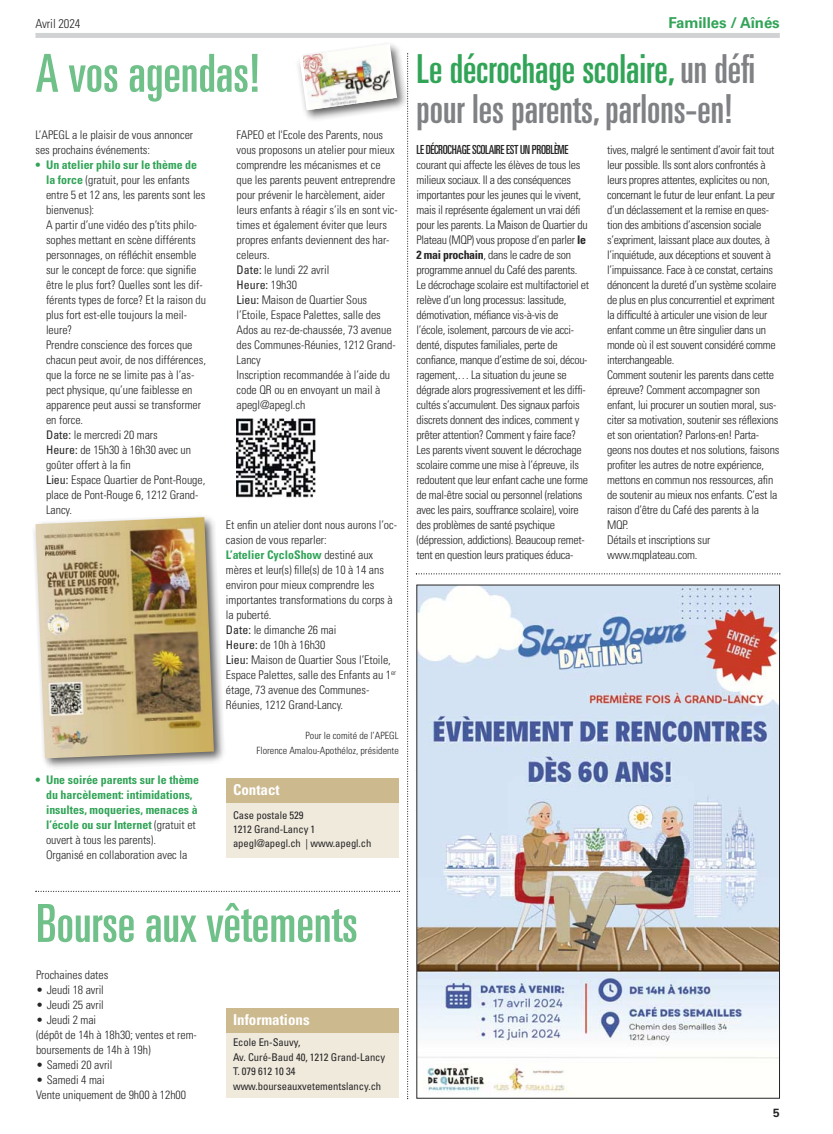
<style>
.page{position:relative;width:833px;height:1134px;background:#fff}
.page>*{position:absolute;margin:0;border:0;box-sizing:border-box;transform-origin:0 0}
.t1{font:ultra-condensed 52.5px "Univers LT Std";color:#6fc089}
.t2{font:ultra-condensed 40px/40px "Univers LT Std";color:#7f8184}
.t3{font:700 condensed 15px "Univers LT Std";color:#fff}
.t4{font:700 15px "Univers LT Std";letter-spacing:-.005em;color:#31a457}
.t5{font:ultra-condensed 12.5px "Univers LT Std";letter-spacing:-.025em;color:#272526}
.t6{font:300 condensed 12.5px "Univers LT Std";letter-spacing:-.005em;color:#272526}
.t7{font:300 condensed 11.88px/15px "Univers LT Std";letter-spacing:-.02em;color:#272526}
.t8{font:700 condensed 11.88px/15px "Univers LT Std";color:#31a457}
.t9{font:700 11.88px "Univers LT Std";color:#272526}
.t10{font:condensed 10.62px/14.4px "Univers LT Std";letter-spacing:-.005em;color:#272526}
.t11{font:300 condensed 10px "Univers LT Std";color:#272526}
.s1{font-weight:700;color:#31a457}
.s2{font-weight:400}
.s3{font-weight:300;color:#272526}
.s4{color:#31a457}
.s5{font-weight:700}
</style>
<div class="page">
<div style="left:35px;top:33px;width:745px;height:5px;background:#d1d2d4"></div>
<img style="left:298px;top:48px;width:111px;height:79px">
<svg style="left:299px;top:45px;width:98px;height:65px"></svg>
<img style="left:303px;top:44px;width:90px;height:66px">
<img style="left:418px;top:587px;width:360px;height:507px">
<svg style="left:35px;top:891px;width:365px;height:1px"></svg>
<svg style="left:407px;top:53px;width:1px;height:1046px"></svg>
<img style="left:34px;top:516px;width:190px;height:252px">
<img style="left:35px;top:517px;width:179px;height:241px">
<div style="left:226px;top:1008px;width:173px;height:25px;background:#ccb98e"></div>
<div style="left:226px;top:1033px;width:173px;height:65px;background:#f0eadd"></div>
<div style="left:226px;top:778px;width:173px;height:25px;background:#ccb98e"></div>
<div style="left:226px;top:803px;width:173px;height:55px;background:#f0eadd"></div>
<img style="left:236px;top:419px;width:79px;height:79px">
<svg style="left:416px;top:573px;width:364px;height:1px"></svg>
<p class="t6" style="left:35px;top:19px;width:47px">Avril 2024</p>
<p class="t4" style="left:668px;top:14px;width:113px">Familles / Aînés</p>
<p class="t1" style="left:35px;top:54px;width:227px">A vos agendas!</p>
<p class="t7" style="left:35px;top:128px;width:159px">L’APEGL a le plaisir de vous annoncer ses prochains événements:</p>
<p class="t7" style="left:46px;top:158px;width:161px;text-indent:-11px"><span class="s1">• Un atelier philo sur le thème de la force</span> (gratuit, pour les enfants entre 5 et 12 ans, les parents sont les bienvenus):<br>A partir d’une vidéo des p’tits philo&shy;sophes mettant en scène différents personnages, on réfléchit ensemble sur le concept de force: que signifie être le plus fort? Quelles sont les dif&shy;férents types de force? Et la raison du plus fort est-elle toujours la meil&shy;leure?<br>Prendre conscience des forces que chacun peut avoir, de nos différences, que la force ne se limite pas à l’as&shy;pect physique, qu’une faiblesse en apparence peut aussi se transformer en force.<br><span class="s2">Date:</span> le mercredi 20 mars<br><span class="s2">Heure:</span> de 15h30 à 16h30 avec un goûter offert à la fin<br><span class="s2">Lieu:</span> Espace Quartier de Pont-Rouge, place de Pont-Rouge 6, 1212 Grand-<br>Lancy.</p>
<p class="t8" style="left:46px;top:773px;width:155px;text-indent:-11px">• Une soirée parents sur le thème du harcèlement: intimidations, insultes, moqueries, menaces à l’école ou sur Internet <span class="s3">(gratuit et ouvert à tous les parents).<br>Organisé en collaboration avec la</span></p>
<p class="t7" style="left:237px;top:128px;width:163px">FAPEO et l'Ecole des Parents, nous vous proposons un atelier pour mieux comprendre les mécanismes et ce que les parents peuvent entreprendre pour prévenir le harcèlement, aider leurs enfants à réagir s’ils en sont vic&shy;times et également éviter que leurs propres enfants deviennent des har&shy;celeurs.<br><span class="s2">Date:</span> le lundi 22 avril<br><span class="s2">Heure:</span> 19h30<br><span class="s2">Lieu:</span> Maison de Quartier Sous l’Etoile, Espace Palettes, salle des<br>Ados au rez-de-chaussée, 73 avenue des Communes-Réunies, 1212 Grand-<br>Lancy<br>Inscription recommandée à l’aide du code QR ou en envoyant un mail à apegl@apegl.ch</p>
<p class="t7" style="left:226px;top:518px;width:173px">Et enfin un atelier dont nous aurons l’oc&shy;casion de vous reparler:</p>
<p class="t7" style="left:226px;top:548px;width:168px"><span class="s1">L’atelier CycloShow</span> destiné aux mères et leur(s) fille(s) de 10 à 14 ans environ pour mieux comprendre les importantes transformations du corps à la puberté.</p>
<p class="t7" style="left:226px;top:623px;width:112px"><span class="s2">Date:</span> le dimanche 26 mai</p>
<p class="t7" style="left:226px;top:638px;width:101px"><span class="s2">Heure:</span> de 10h à 16h30</p>
<p class="t7" style="left:226px;top:653px;width:172px"><span class="s2">Lieu:</span> Maison de Quartier Sous l’Etoile, Espace Palettes, salle des Enfants au 1<sup>er </sup>étage, 73 avenue des Communes-Réunies, 1212 Grand-Lancy.</p>
<p class="t11" style="left:305px;top:732px;width:95px">Pour le comité de l’APEGL</p>
<p class="t11" style="left:256px;top:747px;width:144px">Florence Amalou-Apothéloz, présidente</p>
<p class="t3" style="left:233px;top:784px;width:48px">Contact</p>
<p class="t10" style="left:233px;top:808px;width:72px">Case postale 529</p>
<p class="t10" style="left:233px;top:823px;width:84px">1212 Grand-Lancy 1</p>
<p class="t10" style="left:233px;top:837px;width:140px">apegl@apegl.ch | www.apegl.ch</p>
<p class="t1" style="left:36px;top:904px;width:323px">Bourse aux vêtements</p>
<p class="t7" style="left:36px;top:968px;width:74px">Prochaines dates</p>
<p class="t7" style="left:36px;top:983px;width:69px">• Jeudi 18 avril</p>
<p class="t7" style="left:36px;top:998px;width:69px">• Jeudi 25 avril</p>
<p class="t7" style="left:36px;top:1013px;width:62px">• Jeudi 2 mai</p>
<p class="t7" style="left:36px;top:1028px;width:162px">(dépôt de 14h à 18h30; ventes et rem&shy;boursements de 14h à 19h)</p>
<p class="t7" style="left:36px;top:1058px;width:78px">• Samedi 20 avril</p>
<p class="t7" style="left:36px;top:1073px;width:70px">• Samedi 4 mai</p>
<p class="t7" style="left:36px;top:1088px;width:151px">Vente uniquement de 9h00 à 12h00</p>
<p class="t3" style="left:233px;top:1014px;width:78px">Informations</p>
<p class="t10" style="left:233px;top:1036px;width:69px">Ecole En-Sauvy,</p>
<p class="t10" style="left:233px;top:1051px;width:154px">Av. Curé-Baud 40, 1212 Grand-Lancy<br>T. 079 612 10 34</p>
<p class="t10" style="left:233px;top:1079px;width:150px">www.bourseauxvetementslancy.ch</p>
<p class="t2" style="left:416px;top:52px;width:340px"><span class="s4">Le décrochage scolaire,</span> un défi pour les parents, parlons-en!</p>
<p class="t5" style="left:416px;top:145px;width:153px">LE DÉCROCHAGE SCOLAIRE EST UN PROBLÈME</p>
<p class="t7" style="left:416px;top:158px;width:173px">courant qui affecte les élèves de tous les milieux sociaux. Il a des conséquences importantes pour les jeunes qui le vivent, mais il représente également un vrai défi pour les parents. La Maison de Quartier du Plateau (MQP) vous propose d’en parler <span class="s5">le 2 mai prochain</span>, dans le cadre de son programme annuel du Café des parents.</p>
<p class="t7" style="left:416px;top:278px;width:174px">Le décrochage scolaire est multifactoriel et relève d’un long processus: lassitude, démotivation, méfiance vis-à-vis de l’école, isolement, parcours de vie acci&shy;denté, disputes familiales, perte de confiance, manque d’estime de soi, décou&shy;ragement,… La situation du jeune se dégrade alors progressivement et les diffi - cultés s’accumulent. Des signaux parfois discrets donnent des indices, comment y prêter attention? Comment y faire face?</p>
<p class="t7" style="left:416px;top:443px;width:173px">Les parents vivent souvent le décrochage scolaire comme une mise à l’épreuve, ils redoutent que leur enfant cache une forme de mal-être social ou personnel (relations avec les pairs, souffrance scolaire), voire des problèmes de santé psychique (dépression, addictions). Beaucoup remet&shy;tent en question leurs pratiques éduca-</p>
<p class="t7" style="left:607px;top:143px;width:171px">tives, malgré le sentiment d’avoir fait tout leur possible. Ils sont alors confrontés à leurs propres attentes, explicites ou non, concernant le futur de leur enfant. La peur d’un déclassement et la remise en ques&shy;tion des ambitions d’ascension sociale s’expriment, laissant place aux doutes, à l’inquiétude, aux déceptions et souvent à l’impuissance. Face à ce constat, certains dénoncent la dureté d’un système scolaire de plus en plus concurrentiel et expriment la difficulté à articuler une vision de leur enfant comme un être singulier dans un monde où il est souvent considéré comme interchangeable.</p>
<p class="t7" style="left:607px;top:368px;width:174px">Comment soutenir les parents dans cette épreuve? Comment accompagner son enfant, lui procurer un soutien moral, sus&shy;citer sa motivation, soutenir ses réflexions et son orientation? Parlons-en! Parta&shy;geons nos doutes et nos solutions, faisons profiter les autres de notre expérience, mettons en commun nos ressources, afin de soutenir au mieux nos enfants. C’est la raison d’être du Café des parents à la MQP.</p>
<p class="t7" style="left:607px;top:533px;width:105px">Détails et inscriptions sur www.mqplateau.com.</p>
<p class="t9" style="left:773px;top:1105px;width:8px">5</p>
</div>
